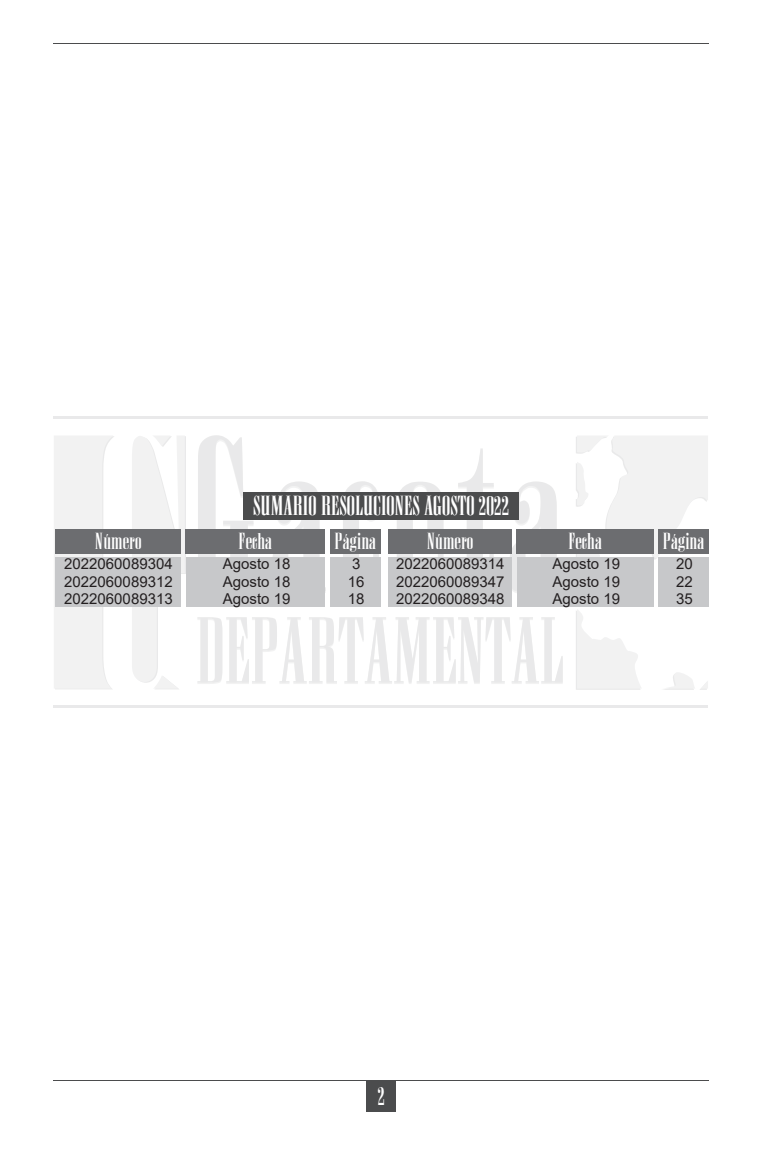
<style>
.page{position:relative;width:762px;height:1159px;background:#fff}
.page>*{position:absolute;margin:0;border:0;box-sizing:border-box;transform-origin:0 0}
.t1{font:23.75px "Anatevka";color:#fff}
.t2{font:22.5px "Anatevka";color:#fff}
.t3{font:20px "Anatevka";color:#fff}
.t4{font:15px/17.5px "Arial";color:#231f20;text-align:justify}
</style>
<div class="page">
<svg style="left:198px;top:435px;width:55px;height:122px"></svg>
<svg style="left:272px;top:481px;width:54px;height:111px"></svg>
<svg style="left:343px;top:481px;width:36px;height:76px"></svg>
<svg style="left:397px;top:482px;width:46px;height:75px"></svg>
<svg style="left:458px;top:448px;width:36px;height:109px"></svg>
<svg style="left:509px;top:481px;width:48px;height:112px"></svg>
<svg style="left:197px;top:617px;width:366px;height:67px"></svg>
<hr style="left:54px;top:705px;width:654px;height:2px;background:#4b4c4d">
<hr style="left:54px;top:416px;width:654px;height:2px;background:#4b4c4d">
<svg style="left:132px;top:436px;width:54px;height:253px"></svg>
<svg style="left:54px;top:436px;width:60px;height:253px"></svg>
<svg style="left:576px;top:436px;width:132px;height:141px"></svg>
<svg style="left:664px;top:672px;width:44px;height:18px"></svg>
<svg style="left:576px;top:610px;width:65px;height:80px"></svg>
<div style="left:366px;top:1080px;width:30px;height:31px;background:#4b4c4d"></div>
<hr style="left:53px;top:1080px;width:656px;height:1px;background:#4b4c4d">
<hr style="left:53px;top:43px;width:656px;height:1px;background:#4b4c4d">
<div style="left:243px;top:493px;width:275px;height:27px;background:#4b4c4d"></div>
<div style="left:55px;top:529px;width:126px;height:25px;background:#6c6d70"></div>
<div style="left:185px;top:529px;width:140px;height:25px;background:#6c6d70"></div>
<div style="left:330px;top:529px;width:51px;height:25px;background:#6c6d70"></div>
<div style="left:55px;top:557px;width:126px;height:50px;background:#c7c8ca"></div>
<div style="left:186px;top:557px;width:139px;height:50px;background:#c7c8ca"></div>
<div style="left:330px;top:557px;width:51px;height:50px;background:#c7c8ca"></div>
<div style="left:388px;top:529px;width:124px;height:25px;background:#6c6d70"></div>
<div style="left:516px;top:529px;width:138px;height:25px;background:#6c6d70"></div>
<div style="left:659px;top:529px;width:50px;height:25px;background:#6c6d70"></div>
<div style="left:388px;top:557px;width:124px;height:50px;background:#c7c8ca"></div>
<div style="left:517px;top:557px;width:137px;height:50px;background:#c7c8ca"></div>
<div style="left:659px;top:557px;width:50px;height:50px;background:#c7c8ca"></div>
<h3 class="t3" style="left:95px;top:529px;width:47px">Número</h3>
<p class="t4" style="left:64px;top:555px;width:110px">2022060089304<br>2022060089312<br>2022060089313</p>
<h1 class="t1" style="left:253px;top:491px;width:258px">SUMARIO RESOLUCIONES AGOSTO 2022</h1>
<h3 class="t3" style="left:238px;top:529px;width:35px">Fecha</h3>
<p class="t4" style="left:223px;top:555px;width:69px">Agosto 18<br>Agosto 18<br>Agosto 19</p>
<h3 class="t3" style="left:334px;top:529px;width:43px">Página</h3>
<p class="t4" style="left:348px;top:555px;width:18px;text-align:left">3<br>16<br>18</p>
<h3 class="t3" style="left:427px;top:529px;width:47px">Número</h3>
<p class="t4" style="left:396px;top:555px;width:110px">2022060089314<br>2022060089347<br>2022060089348</p>
<h3 class="t3" style="left:568px;top:529px;width:35px">Fecha</h3>
<p class="t4" style="left:552px;top:555px;width:69px">Agosto 19<br>Agosto 19<br>Agosto 19</p>
<h3 class="t3" style="left:662px;top:529px;width:43px">Página</h3>
<p class="t4" style="left:676px;top:555px;width:18px">20<br>22<br>35</p>
<h2 class="t2" style="left:377px;top:1082px;width:9px">2</h2>
</div>
